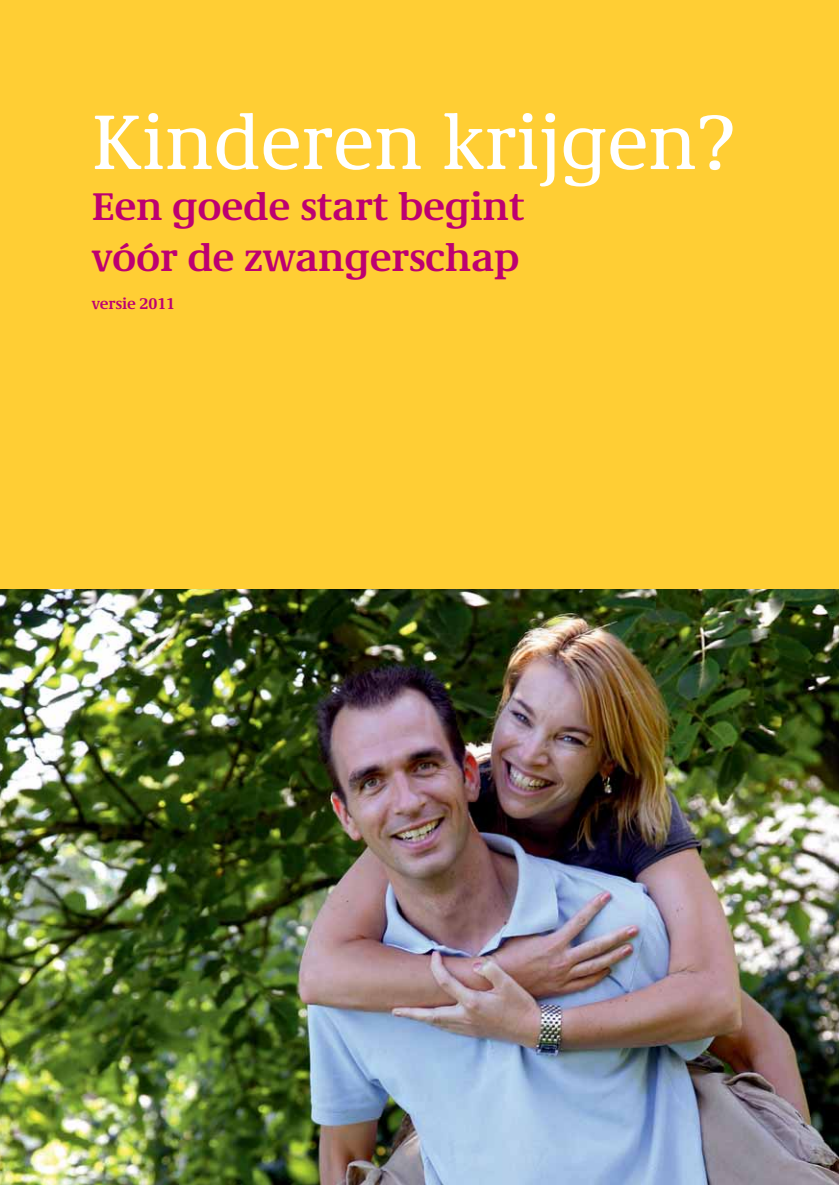
<style>
.page{position:relative;width:839px;height:1185px;background:#fff}
.page>*{position:absolute;margin:0;border:0;box-sizing:border-box;transform-origin:0 0}
.t1{font:80px "RIVM Demos";letter-spacing:-.005em;color:#fff}
.t2{font:700 40px/51px "RIVM Demos";letter-spacing:-.005em;color:#bd0071}
.t3{font:700 16px "RIVM Demos";letter-spacing:-.005em;color:#bd0071}
</style>
<div class="page">
<div style="left:0;top:0;width:839px;height:589px;background:#ffce34"></div>
<img style="left:0;top:589px;width:839px;height:596px">
<h1 class="t1" style="left:92px;top:111px;width:644px">Kinderen krijgen?</h1>
<p class="t2" style="left:92px;top:184px;width:435px">Een goede start begint vóór de zwangerschap</p>
<p class="t3" style="left:92px;top:298px;width:85px">versie 2011</p>
</div>
